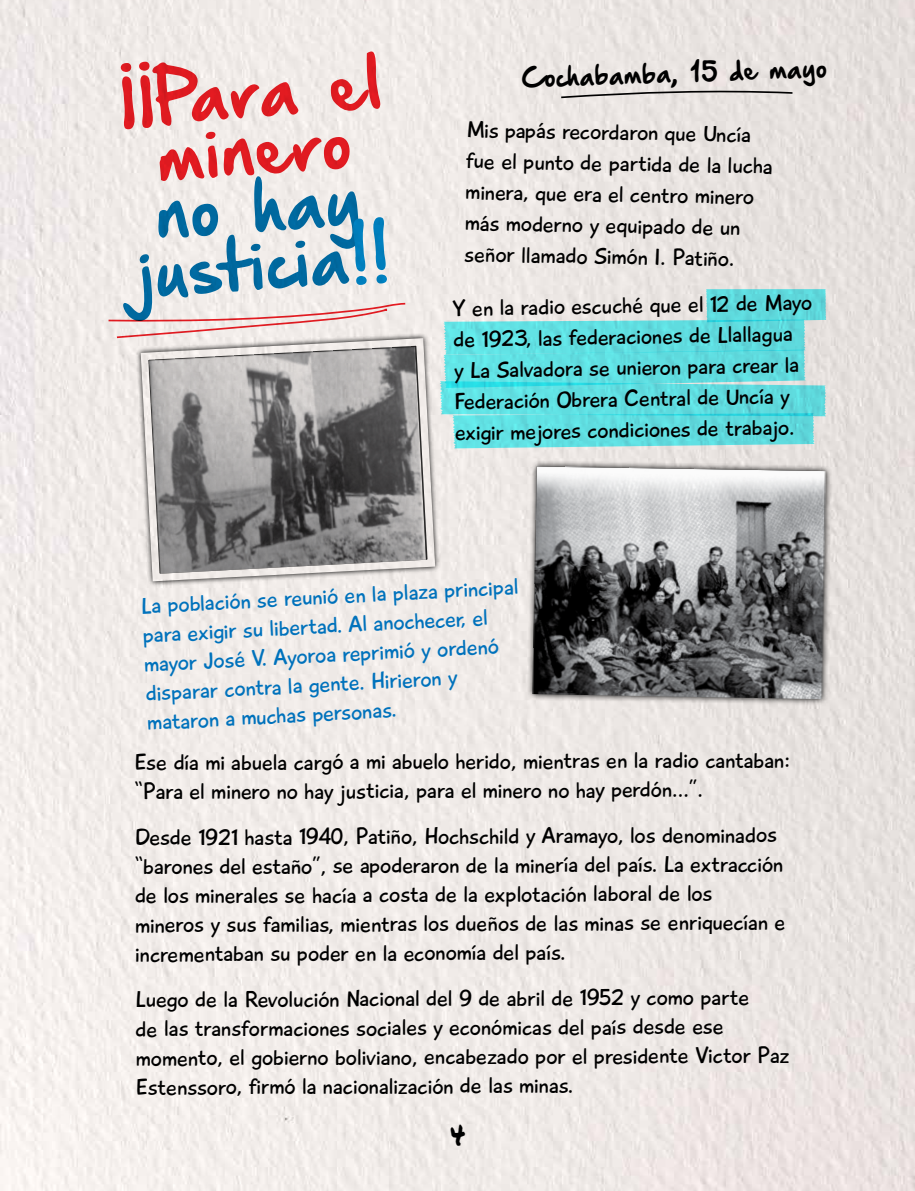
<style>
.page{position:relative;width:915px;height:1191px;background:#fff}
.page>*{position:absolute;margin:0;border:0;box-sizing:border-box;transform-origin:0 0}
.t1{font:61.65px/57.4px "Hand Of Sean Demo";color:#0071ae;text-align:center}
.t2{font:61.65px/57.4px "Hand Of Sean Demo";color:#ed1d24;text-align:center}
.t3{font:27.15px "Permanent Marker";color:#000}
.t4{font:23.25px/31px "Playtime With Hot Toddies";letter-spacing:-.005em;color:#000}
.t5{font:23.25px/29.1px "Playtime With Hot Toddies";color:#0072bc}
.t6{font:23.25px "Hand Of Sean Demo";color:#000}
.s1{color:#0089cf}
</style>
<div class="page">
<img style="left:0;top:0;width:914px;height:1191px">
<svg style="left:526px;top:460px;width:306px;height:245px;background:#d9d4d2"></svg>
<img style="left:532px;top:466px;width:294px;height:233px">
<svg style="left:137px;top:334px;width:302px;height:251px;background:#969493"></svg>
<svg style="left:107px;top:302px;width:299px;height:37px;background:#eed8d6"></svg>
<svg style="left:559px;top:90px;width:234px;height:9px;background:#bebab7"></svg>
<svg style="left:439px;top:289px;width:386px;height:159px;background:#7adee0"></svg>
<h1 class="t2" style="left:117px;top:77px;width:265px;rotate:-4deg">¡¡Para el minero</h1>
<h1 class="t1" style="left:129px;top:191px;width:257px;rotate:-4deg">no hay justicia<span class="s1">!!</span></h1>
<p class="t6" style="left:521px;top:66px;width:307px;rotate:-2deg">Cochabamba, 15 de mayo</p>
<p class="t4" style="left:466px;top:114px;width:308px;rotate:1deg">Mis papás recordaron que Uncía fue el punto de partida de la lucha minera, que era el centro minero más moderno y equipado de un señor llamado Simón I. Patiño.</p>
<p class="t4" style="left:452px;top:293px;width:361px;rotate:-1deg">Y en la radio escuché que el 12 de Mayo de 1923, las federaciones de Llallagua<br>y La Salvadora se unieron para crear la Federación Obrera Central de Uncía y exigir mejores condiciones de trabajo.</p>
<p class="t5" style="left:140px;top:591px;width:379px;rotate:-3deg">La población se reunió en la plaza principal para exigir su libertad. Al anochecer, el mayor José V. Ayoroa reprimió y ordenó disparar contra la gente. Hirieron y mataron a muchas personas.</p>
<p class="t4" style="left:134px;top:746px;width:657px;line-height:29.4px">Ese día mi abuela cargó a mi abuelo herido, mientras en la radio cantaban: “Para el minero no hay justicia, para el minero no hay perdón...”.</p>
<p class="t4" style="left:135px;top:821px;width:652px;line-height:29.2px">Desde 1921 hasta 1940, Patiño, Hochschild y Aramayo, los denominados “barones del estaño”, se apoderaron de la minería del país. La extracción de los minerales se hacía a costa de la explotación laboral de los mineros y sus familias, mientras los dueños de las minas se enriquecían e incrementaban su poder en la economía del país.</p>
<p class="t4" style="left:135px;top:984px;width:655px;line-height:29.2px">Luego de la Revolución Nacional del 9 de abril de 1952 y como parte<br>de las transformaciones sociales y económicas del país desde ese momento, el gobierno boliviano, encabezado por el presidente Victor Paz Estenssoro, firmó la nacionalización de las minas.</p>
<p class="t3" style="left:449px;top:1114px;width:17px">4</p>
</div>
